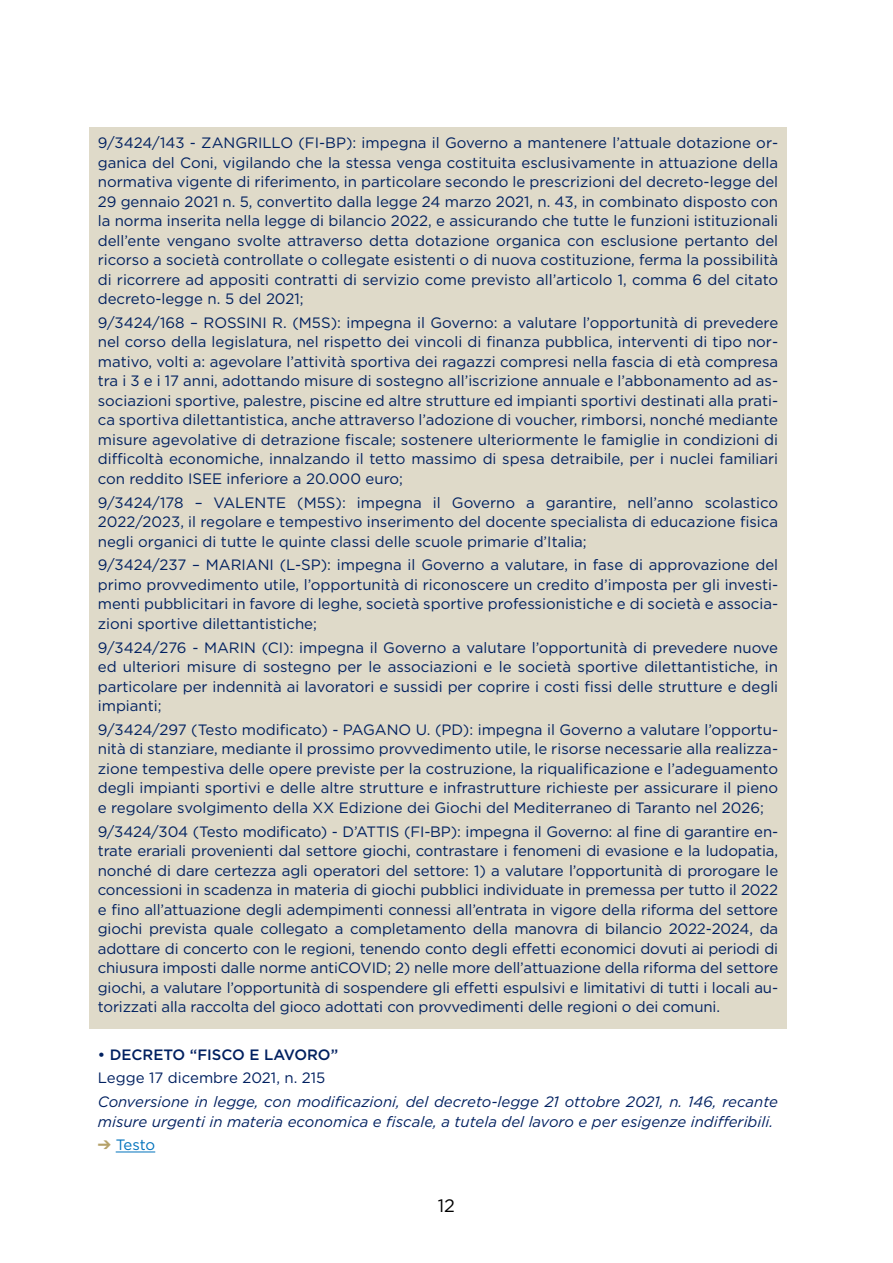
<style>
.page{position:relative;width:893px;height:1263px;background:#fff}
.page>*{position:absolute;margin:0;border:0;box-sizing:border-box;transform-origin:0 0}
.t1{font:18px "Gotham";color:#000}
.t2{font:15px/19.5px "Gotham";color:#002060;text-align:justify}
.t3{font:italic 15px/19.5px "Gotham";color:#002060}
.t4{font:500 15px "Gotham";color:#002060}
.t5{font:15px "Gotham";letter-spacing:-.01em;color:#0072bc}
.s1{color:#b5a168}
</style>
<div class="page">
<div style="left:89px;top:128px;width:698px;height:901px;background:#dfdac9"></div>
<hr style="left:116px;top:1151px;width:39px;height:1px;background:#0072bc">
<p class="t2" style="left:98px;top:133px;width:682px">9/3424/143 - ZANGRILLO (FI-BP): impegna il Governo a mantenere l’attuale dotazione or&shy;ganica del Coni, vigilando che la stessa venga costituita esclusivamente in attuazione della normativa vigente di riferimento, in particolare secondo le prescrizioni del decreto-legge del 29 gennaio 2021 n. 5, convertito dalla legge 24 marzo 2021, n. 43, in combinato disposto con la norma inserita nella legge di bilancio 2022, e assicurando che tutte le funzioni istituzionali dell’ente vengano svolte attraverso detta dotazione organica con esclusione pertanto del ricorso a società controllate o collegate esistenti o di nuova costituzione, ferma la possibilità di ricorrere ad appositi contratti di servizio come previsto all’articolo 1, comma 6 del citato decreto-legge n. 5 del 2021;</p>
<p class="t2" style="left:98px;top:312px;width:682px">9/3424/168 – ROSSINI R. (M5S): impegna il Governo: a valutare l’opportunità di prevedere nel corso della legislatura, nel rispetto dei vincoli di finanza pubblica, interventi di tipo nor&shy;mativo, volti a: agevolare l’attività sportiva dei ragazzi compresi nella fascia di età compresa tra i 3 e i 17 anni, adottando misure di sostegno all’iscrizione annuale e l’abbonamento ad as&shy;sociazioni sportive, palestre, piscine ed altre strutture ed impianti sportivi destinati alla prati&shy;ca sportiva dilettantistica, anche attraverso l’adozione di voucher, rimborsi, nonché mediante misure agevolative di detrazione fiscale; sostenere ulteriormente le famiglie in condizioni di difficoltà economiche, innalzando il tetto massimo di spesa detraibile, per i nuclei familiari con reddito ISEE inferiore a 20.000 euro;</p>
<p class="t2" style="left:98px;top:492px;width:682px">9/3424/178 – VALENTE (M5S): impegna il Governo a garantire, nell’anno scolastico 2022/2023, il regolare e tempestivo inserimento del docente specialista di educazione fisica negli organici di tutte le quinte classi delle scuole primarie d’Italia;</p>
<p class="t2" style="left:98px;top:555px;width:682px">9/3424/237 – MARIANI (L-SP): impegna il Governo a valutare, in fase di approvazione del primo provvedimento utile, l’opportunità di riconoscere un credito d’imposta per gli investi&shy;menti pubblicitari in favore di leghe, società sportive professionistiche e di società e associa&shy;zioni sportive dilettantistiche;</p>
<p class="t2" style="left:98px;top:637px;width:682px">9/3424/276 - MARIN (CI): impegna il Governo a valutare l’opportunità di prevedere nuove ed ulteriori misure di sostegno per le associazioni e le società sportive dilettantistiche, in particolare per indennità ai lavoratori e sussidi per coprire i costi fissi delle strutture e degli impianti;</p>
<p class="t2" style="left:98px;top:719px;width:682px">9/3424/297 (Testo modificato) - PAGANO U. (PD): impegna il Governo a valutare l’opportu&shy;nità di stanziare, mediante il prossimo provvedimento utile, le risorse necessarie alla realizza&shy;zione tempestiva delle opere previste per la costruzione, la riqualificazione e l’adeguamento degli impianti sportivi e delle altre strutture e infrastrutture richieste per assicurare il pieno e regolare svolgimento della XX Edizione dei Giochi del Mediterraneo di Taranto nel 2026;</p>
<p class="t2" style="left:98px;top:821px;width:682px">9/3424/304 (Testo modificato) - D’ATTIS (FI-BP): impegna il Governo: al fine di garantire en&shy;trate erariali provenienti dal settore giochi, contrastare i fenomeni di evasione e la ludopatia, nonché di dare certezza agli operatori del settore: 1) a valutare l’opportunità di prorogare le concessioni in scadenza in materia di giochi pubblici individuate in premessa per tutto il 2022 e fino all’attuazione degli adempimenti connessi all’entrata in vigore della riforma del settore giochi prevista quale collegato a completamento della manovra di bilancio 2022-2024, da adottare di concerto con le regioni, tenendo conto degli effetti economici dovuti ai periodi di chiusura imposti dalle norme antiCOVID; 2) nelle more dell’attuazione della riforma del settore giochi, a valutare l’opportunità di sospendere gli effetti espulsivi e limitativi di tutti i locali au&shy;torizzati alla raccolta del gioco adottati con provvedimenti delle regioni o dei comuni.</p>
<p class="t4" style="left:98px;top:1044px;width:242px">• DECRETO “FISCO E LAVORO”</p>
<p class="t2" style="left:98px;top:1068px;width:229px">Legge 17 dicembre 2021, n. 215</p>
<p class="t3" style="left:98px;top:1092px;width:682px">Conversione in legge, con modificazioni, del decreto-legge 21 ottobre 2021, n. 146, recante misure urgenti in materia economica e fiscale, a tutela del lavoro e per esigenze indifferibili.</p>
<p class="t5" style="left:98px;top:1135px;width:59px"><span class="s1">➔</span> Testo</p>
<p class="t1" style="left:438px;top:1194px;width:19px">12</p>
</div>
